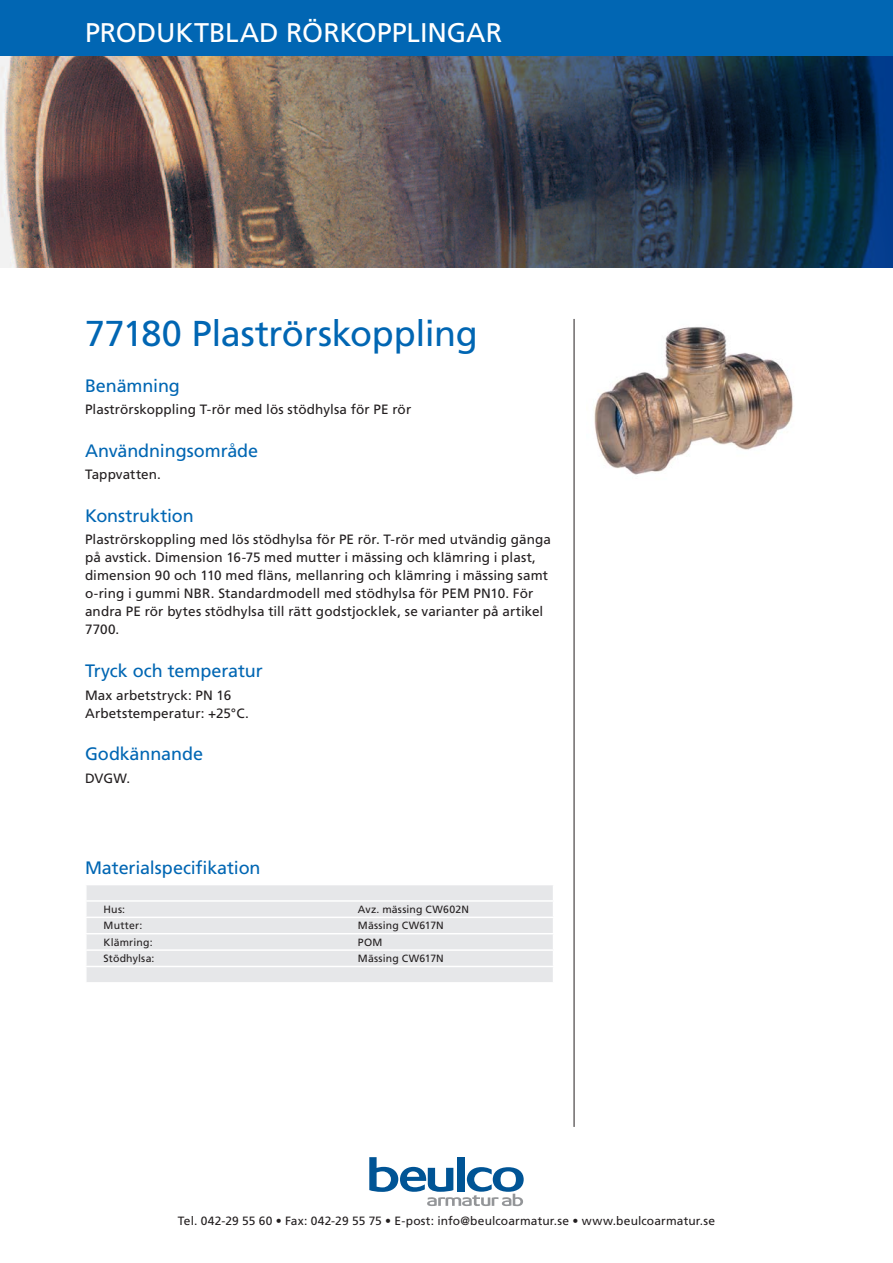
<style>
.page{position:relative;width:893px;height:1263px;background:#fff}
.page>*{position:absolute;margin:0;border:0;box-sizing:border-box;transform-origin:0 0}
.Artikelgrupp{font:36px "Frutiger LT Std";letter-spacing:-.01em;color:#0166b3}
.Produktgruppsrubrik{font:27px "Frutiger LT Std";color:#fff}
.Mellanrubrik{font:18px "Frutiger LT Std";letter-spacing:-.005em;color:#0166b3}
.Materialspecrubrik{font:18px "Frutiger LT Std";letter-spacing:-.01em;color:#0166b3}
.Brödtext{font:13.5px/18px "Frutiger LT Std";letter-spacing:.005em;color:#231f20}
.Adresstext{font:12px "Frutiger LT Std";letter-spacing:.01em;color:#231f20}
.MaterialspecText{font:10.5px "Frutiger LT Std";letter-spacing:.02em;color:#231f20}
</style>
<div class="page">
<img style="left:0;top:55px;width:893px;height:213px">
<div style="left:0;top:0;width:893px;height:55px;background:#0166b3"></div>
<svg style="left:369px;top:1157px;width:155px;height:49px"></svg>
<hr style="left:574px;top:319px;width:1px;height:808px;background:#231f20">
<div style="left:87px;top:885px;width:466px;height:97px;background:#e6e7e9"></div>
<hr style="left:85px;top:900px;width:469px;height:2px;background:#fff">
<hr style="left:85px;top:916px;width:469px;height:2px;background:#fff">
<hr style="left:85px;top:933px;width:469px;height:1px;background:#fff">
<hr style="left:85px;top:949px;width:469px;height:2px;background:#fff">
<hr style="left:85px;top:966px;width:469px;height:1px;background:#fff">
<svg style="left:86px;top:885px;width:1px;height:97px"></svg>
<img style="left:594px;top:327px;width:199px;height:148px">
<p class="Produktgruppsrubrik" style="left:85px;top:16px;width:255px">PRODUKTBLAD Rörkoppl</p>
<p class="Produktgruppsrubrik" style="left:420px;top:16px;width:65px">ingar</p>
<p class="Artikelgrupp" style="left:85px;top:312px;width:394px">77180 Plaströrskoppling</p>
<p class="Mellanrubrik" style="left:85px;top:375px;width:96px">Benämning</p>
<p class="Brödtext" style="left:85px;top:401px;width:328px">Plaströrskoppling T-rör med lös stödhylsa för PE rör</p>
<p class="Mellanrubrik" style="left:85px;top:440px;width:175px">Användningsområde</p>
<p class="Brödtext" style="left:85px;top:466px;width:78px">Tappvatten.</p>
<p class="Mellanrubrik" style="left:85px;top:505px;width:110px">Konstruktion</p>
<p class="Brödtext" style="left:85px;top:531px;width:468px">Plaströrskoppling med lös stödhylsa för PE rör. T-rör med utvändig gänga på avstick. Dimension 16-75 med mutter i mässing och klämring i plast, dimension 90 och 110 med fläns, mellanring och klämring i mässing samt o-ring i gummi N BR. Standardmodell med stödhylsa för PEM PN10. För andra PE rör bytes stödhylsa till rätt godstjocklek, se varianter på artikel 7700.</p>
<p class="Mellanrubrik" style="left:85px;top:660px;width:179px">Tryck och temperatur</p>
<p class="Brödtext" style="left:85px;top:686px;width:148px">Max arbetstryck: PN 16</p>
<p class="Brödtext" style="left:85px;top:704px;width:165px">Arbetstemperatur: +25°C.</p>
<p class="Mellanrubrik" style="left:85px;top:744px;width:120px">Godkännande</p>
<p class="Brödtext" style="left:85px;top:769px;width:47px">DVG W.</p>
<p class="Materialspecrubrik" style="left:85px;top:857px;width:177px">Materialspecifikation</p>
<p class="MaterialspecText" style="left:104px;top:903px;width:23px">Hus:</p>
<p class="MaterialspecText" style="left:358px;top:903px;width:111px">Avz. mässing CW602N</p>
<p class="MaterialspecText" style="left:104px;top:920px;width:40px">Mutter:</p>
<p class="MaterialspecText" style="left:358px;top:920px;width:86px">Mässing CW617N</p>
<p class="MaterialspecText" style="left:104px;top:936px;width:51px">Klämring:</p>
<p class="MaterialspecText" style="left:358px;top:936px;width:26px">POM</p>
<p class="MaterialspecText" style="left:104px;top:952px;width:52px">Stödhylsa:</p>
<p class="MaterialspecText" style="left:358px;top:952px;width:86px">Mässing CW617N</p>
<p class="Adresstext" style="left:178px;top:1214px;width:539px">Tel. 042-29 55 60 • Fax: 042-29 55 75 • E-post: info@beulcoarmatur.se • www.beulcoarmatur.se</p>
</div>
